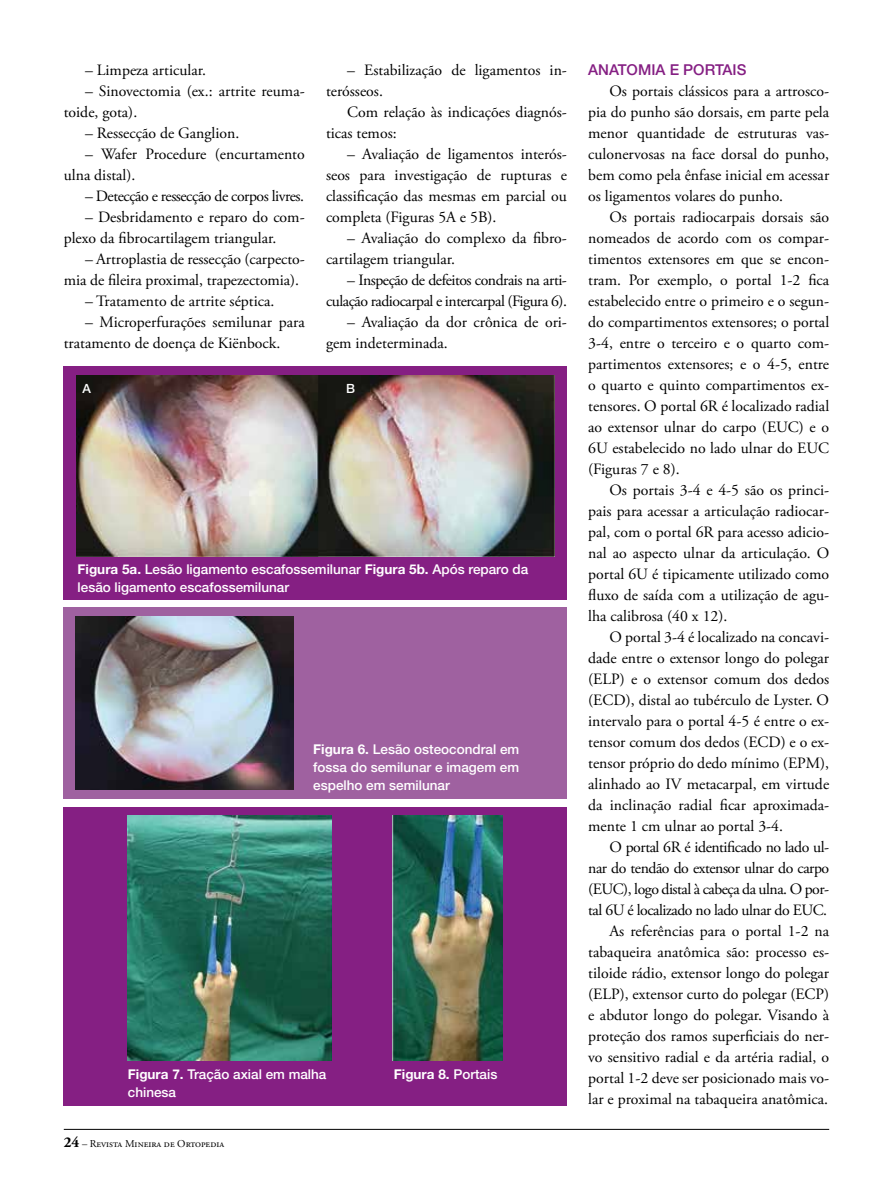
<style>
.page{position:relative;width:893px;height:1191px;background:#fff}
.page>*{position:absolute;margin:0;border:0;box-sizing:border-box;transform-origin:0 0}
.t1{font:15.75px/21px "Adobe Garamond Pro";color:#000}
.t2{font:15.75px/21px "Adobe Garamond Pro";letter-spacing:-.03em;color:#000;text-align:right}
.t3{font:500 15px "Helvetica Neue LT Std";color:#851f83}
.t4{font:500 13.5px/18px "Helvetica Neue LT Std";color:#fff}
.t5{font:700 13.5px "Helvetica Neue LT Std";color:#fff}
.t6{font:500 12.75px "Helvetica Neue LT Std";color:#fff}
.t7{font:10.5px "Adobe Garamond Pro";color:#000}
.s1{font-weight:700}
.s2{font-weight:500}
.s3{font-weight:700;font-size:15px}
</style>
<div class="page">
<hr style="left:64px;top:1129px;width:765px;height:1px;background:#000">
<div style="left:64px;top:366px;width:503px;height:233px;background:#851f83"></div>
<img style="left:76px;top:375px;width:478px;height:182px">
<div style="left:64px;top:607px;width:503px;height:191px;background:#9f61a0"></div>
<img style="left:75px;top:616px;width:218px;height:173px">
<div style="left:64px;top:807px;width:503px;height:298px;background:#851f83"></div>
<img style="left:128px;top:815px;width:204px;height:245px">
<img style="left:392px;top:815px;width:111px;height:245px">
<p class="t1" style="left:85px;top:60px;width:122px">– Limpeza articular.</p>
<p class="t1" style="left:64px;top:81px;width:242px;text-indent:21px">– Sinovectomia (ex.: artrite reuma&shy;toide, gota).</p>
<p class="t1" style="left:85px;top:123px;width:156px">– Ressecção de Ganglion.</p>
<p class="t1" style="left:64px;top:144px;width:242px;text-indent:21px">– Wafer Procedure (encurtamento ulna distal).</p>
<p class="t2" style="left:85px;top:186px;width:221px">– Detecção e ressecção de corpos livres.</p>
<p class="t1" style="left:64px;top:207px;width:242px;text-indent:21px">– Desbridamento e reparo do com&shy;plexo da fibrocartilagem triangular.</p>
<p class="t1" style="left:64px;top:249px;width:242px;text-indent:21px">– Artroplastia de ressecção (carpecto&shy;mia de fileira proximal, trapezectomia).</p>
<p class="t1" style="left:85px;top:291px;width:191px">– Tratamento de artrite séptica.</p>
<p class="t1" style="left:64px;top:312px;width:243px;text-indent:21px">– Microperfurações semilunar para tratamento de doença de Kiënbock.</p>
<p class="t1" style="left:326px;top:60px;width:242px;text-indent:21px">– Estabilização de ligamentos in&shy;terósseos.</p>
<p class="t1" style="left:326px;top:102px;width:242px;text-indent:21px">Com relação às indicações diagnós&shy;ticas temos:</p>
<p class="t1" style="left:326px;top:144px;width:242px;text-align:justify;text-indent:21px">– Avaliação de ligamentos interós&shy;seos para investigação de rupturas e classificação das mesmas em parcial ou completa (Figuras 5A e 5B).</p>
<p class="t1" style="left:326px;top:228px;width:242px;text-indent:21px">– Avaliação do complexo da fibro&shy;cartilagem triangular.</p>
<p class="t2" style="left:326px;top:270px;width:242px">– Inspeção de defeitos condrais na arti&shy;culação radiocarpal e intercarpal (Figura 6).</p>
<p class="t1" style="left:326px;top:312px;width:242px;text-indent:21px">– Avaliação da dor crônica de ori&shy;gem indeterminada.</p>
<p class="t6" style="left:82px;top:381px;width:10px">A</p>
<p class="t6" style="left:346px;top:381px;width:10px">B</p>
<p class="t4" style="left:78px;top:560px;width:452px"><span class="s1">Figura 5a.</span> Lesão ligamento escafossemilunar <span class="s1">Figura 5b.</span> Após reparo da lesão ligamento escafossemilunar</p>
<p class="t4" style="left:313px;top:739px;width:208px;text-align:justify"><span class="s1">Figura 6.</span> Lesão osteocondral em fossa do semilunar e imagem em espelho em semilunar</p>
<p class="t4" style="left:128px;top:1064px;width:200px"><span class="s1">Figura 7.</span> Tração axial em malha chinesa</p>
<p class="t5" style="left:394px;top:1065px;width:105px">Figura 8. <span class="s2">Portais</span></p>
<p class="t7" style="left:64px;top:1137px;width:162px"><span class="s3">24</span> – Revista Mineira de Ortopedia</p>
<p class="t3" style="left:588px;top:60px;width:160px">ANATOMIA E PORTAIS</p>
<p class="t1" style="left:588px;top:81px;width:243px;text-align:justify;text-indent:21px">Os portais clássicos para a artrosco&shy;pia do punho são dorsais, em parte pela menor quantidade de estruturas vas&shy;culonervosas na face dorsal do punho, bem como pela ênfase inicial em acessar os ligamentos volares do punho.</p>
<p class="t1" style="left:588px;top:207px;width:243px;text-align:justify;text-indent:21px">Os portais radiocarpais dorsais são nomeados de acordo com os compar&shy;timentos extensores em que se encon&shy;tram. Por exemplo, o portal 1-2 fica estabelecido entre o primeiro e o segun&shy;do compartimentos extensores; o portal 3-4, entre o terceiro e o quarto com&shy;partimentos extensores; e o 4-5, entre o quarto e quinto compartimentos ex&shy;tensores. O portal 6R é localizado radial ao extensor ulnar do carpo (EUC) e o 6U estabelecido no lado ulnar do EUC (Figuras 7 e 8).</p>
<p class="t1" style="left:588px;top:479px;width:242px;text-align:justify;text-indent:21px">Os portais 3-4 e 4-5 são os princi&shy;pais para acessar a articulação radiocar&shy;pal, com o portal 6R para acesso adicio&shy;nal ao aspecto ulnar da articulação. O portal 6U é tipicamente utilizado como fluxo de saída com a utilização de agu&shy;lha calibrosa (40 x 12).</p>
<p class="t1" style="left:588px;top:626px;width:242px;text-align:justify;text-indent:21px">O portal 3-4 é localizado na concavi&shy;dade entre o extensor longo do polegar (ELP) e o extensor comum dos dedos (ECD), distal ao tubérculo de Lyster. O intervalo para o portal 4-5 é entre o ex&shy;tensor comum dos dedos (ECD) e o ex&shy;tensor próprio do dedo mínimo (EPM), alinhado ao IV metacarpal, em virtude da inclinação radial ficar aproximada&shy;mente 1 cm ulnar ao portal 3-4.</p>
<p class="t1" style="left:588px;top:836px;width:243px;text-align:right">O portal 6R é identificado no lado ul&shy;nar do tendão do extensor ulnar do carpo (EUC), logo distal à cabeça da ulna. O por&shy;tal 6U é localizado no lado ulnar do EUC.<br>As referências para o portal 1-2 na tabaqueira anatômica são: processo es&shy;tiloide rádio, extensor longo do polegar (ELP), extensor curto do polegar (ECP) e abdutor longo do polegar. Visando à proteção dos ramos superficiais do ner&shy;vo sensitivo radial e da artéria radial, o portal 1-2 deve ser posicionado mais vo&shy;lar e proximal na tabaqueira anatômica.</p>
</div>
